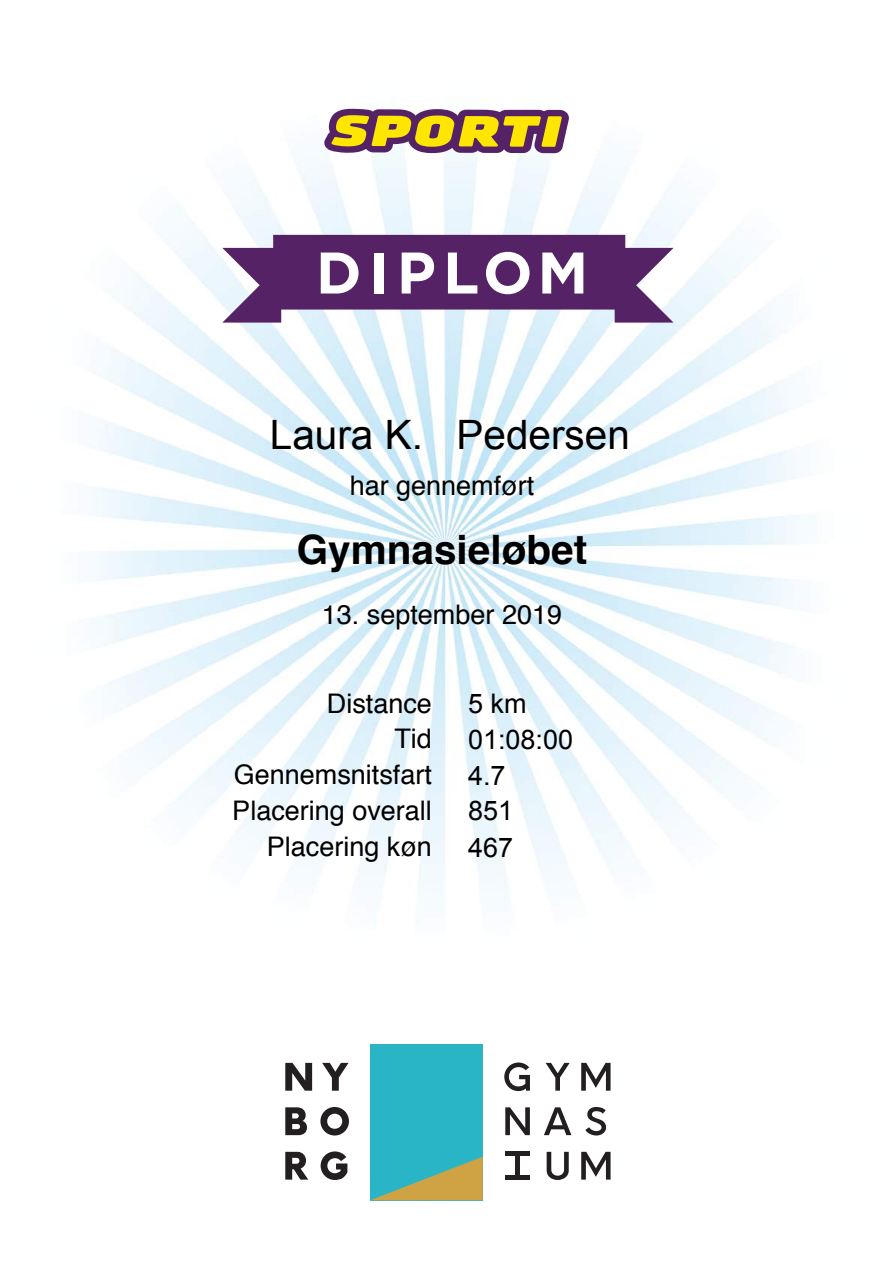
<style>
.page{position:relative;width:893px;height:1263px;background:#fff}
.page>*{position:absolute;margin:0;border:0;box-sizing:border-box;transform-origin:0 0}
.t1{font:700 58.5px "Gotham";letter-spacing:.12em;color:#fff}
.t2{font:40.5px "Arial";color:#000}
.t3{font:700 40.5px "Helvetica";color:#000}
.t4{font:27px/36px "Helvetica";color:#000;text-align:right}
.t5{font:27px/37.5px "Arial";color:#000}
</style>
<div class="page">
<img style="left:84px;top:108px;width:727px;height:1093px">
<svg style="left:324px;top:109px;width:245px;height:44px;background:#ab894b"></svg>
<svg style="left:222px;top:235px;width:451px;height:88px;background:#765086"></svg>
<svg style="left:285px;top:1063px;width:27px;height:28px"></svg>
<svg style="left:322px;top:1063px;width:26px;height:28px"></svg>
<svg style="left:285px;top:1107px;width:22px;height:28px"></svg>
<svg style="left:320px;top:1107px;width:29px;height:28px"></svg>
<svg style="left:285px;top:1152px;width:23px;height:27px"></svg>
<svg style="left:321px;top:1151px;width:26px;height:29px"></svg>
<svg style="left:504px;top:1062px;width:26px;height:29px"></svg>
<svg style="left:546px;top:1063px;width:24px;height:28px"></svg>
<svg style="left:581px;top:1063px;width:30px;height:28px"></svg>
<svg style="left:505px;top:1107px;width:25px;height:28px"></svg>
<svg style="left:544px;top:1107px;width:27px;height:28px"></svg>
<svg style="left:585px;top:1107px;width:21px;height:28px"></svg>
<div style="left:515px;top:1152px;width:5px;height:27px;background:#231f20"></div>
<div style="left:505px;top:1151px;width:25px;height:5px;background:#231f20"></div>
<hr style="left:505px;top:1175px;width:25px;height:4px;background:#231f20">
<svg style="left:547px;top:1152px;width:22px;height:28px"></svg>
<svg style="left:581px;top:1152px;width:30px;height:27px"></svg>
<div style="left:370px;top:1044px;width:113px;height:156px;background:#2ab5c7"></div>
<svg style="left:371px;top:1157px;width:112px;height:43px"></svg>
<h1 class="t1" style="left:316px;top:239px;width:274px">DIPLOM</h1>
<h2 class="t2" style="left:270px;top:413px;width:361px">Laura K. Pedersen</h2>
<p class="t4" style="left:350px;top:468px;width:186px">har gennemført</p>
<h2 class="t3" style="left:297px;top:517px;width:292px">Gymnasieløbet</h2>
<p class="t4" style="left:322px;top:597px;width:242px">13. september 2019</p>
<p class="t4" style="left:232px;top:686px;width:201px">Distance<br>Tid<br>Gennemsnitsfart<br>Placering overall<br>Placering køn</p>
<p class="t5" style="left:468px;top:685px;width:60px">5 km</p>
<p class="t5" style="left:468px;top:722px;width:107px;line-height:36px">01:08:00<br>4.7</p>
<p class="t5" style="left:468px;top:791px;width:47px">851<br>467</p>
</div>
